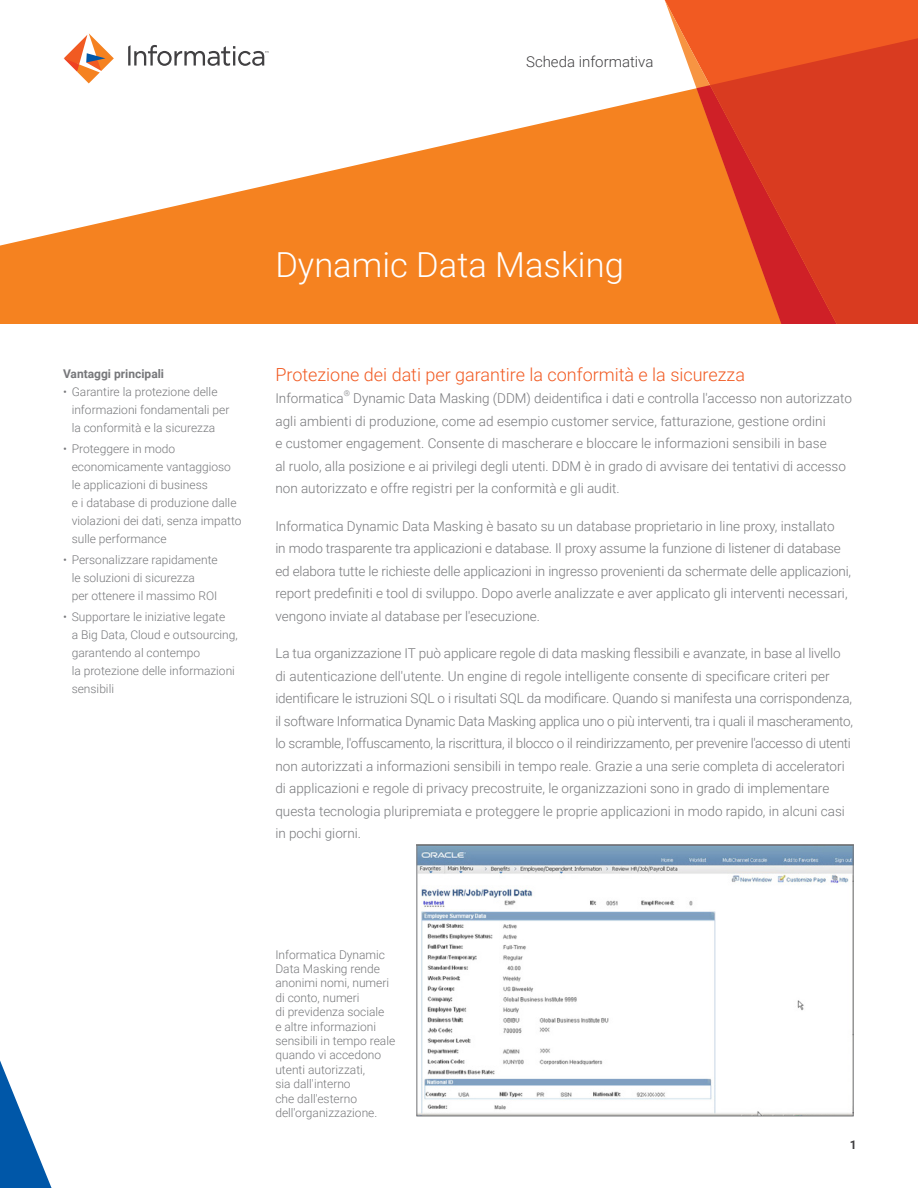
<style>
.page{position:relative;width:918px;height:1188px;background:#fff}
.page>*{position:absolute;margin:0;border:0;box-sizing:border-box;transform-origin:0 0}
.t1{font:300 34.5px "Roboto";color:#fff}
.t2{font:300 18px "Roboto";color:#f15a22}
.t3{font:300 15px "Roboto";color:#414042}
.t4{font:300 13.5px/22.5px "Roboto";color:#77787b}
.t5{font:300 12px/18px "Roboto";color:#77787b}
.t6{font:700 12px "Roboto";color:#77787b}
.t7{font:700 12px "Roboto";color:#414042}
.t8{font:300 7.8px "Roboto";color:#77787b}
</style>
<div class="page">
<svg style="left:0;top:51px;width:658px;height:273px;fill:#f58220"></svg>
<svg style="left:658px;top:0;width:260px;height:324px;background:#f47c3e"></svg>
<div style="left:837px;top:35px;width:81px;height:289px;background:#d93b20"></div>
<svg style="left:665px;top:0;width:172px;height:324px;background:#f17131"></svg>
<svg style="left:696px;top:85px;width:141px;height:239px;background:#de4921"></svg>
<svg style="left:0;top:1060px;width:52px;height:128px"></svg>
<svg style="left:64px;top:33px;width:50px;height:50px"></svg>
<svg style="left:128px;top:45px;width:140px;height:21px"></svg>
<img style="left:419px;top:847px;width:433px;height:267px">
<div style="left:417px;top:845px;width:437px;height:271px;border:1px solid #77787b"></div>
<p class="t3" style="left:526px;top:51px;width:129px">Scheda informativa</p>
<p class="t6" style="left:63px;top:366px;width:103px">Vantaggi principali</p>
<p class="t5" style="left:72px;top:383px;width:159px;text-indent:-9px">• Garantire la protezione delle informazioni fondamentali per la conformità e la sicurezza</p>
<p class="t5" style="left:72px;top:440px;width:171px;text-indent:-9px">• Proteggere in modo economicamente vantaggioso le applicazioni di business<br>e i database di produzione dalle violazioni dei dati, senza impatto sulle performance</p>
<p class="t5" style="left:72px;top:550px;width:148px;text-indent:-9px">• Personalizzare rapidamente le soluzioni di sicurezza<br>per ottenere il massimo ROI</p>
<p class="t5" style="left:72px;top:607px;width:168px;text-indent:-9px">• Supportare le iniziative legate<br>a Big Data, Cloud e outsourcing, garantendo al contempo<br>la protezione delle informazioni sensibili</p>
<h1 class="t1" style="left:275px;top:241px;width:350px">Dynamic Data Masking</h1>
<h2 class="t2" style="left:275px;top:362px;width:471px">Protezione dei dati per garantire la conformità e la sicurezza</h2>
<p class="t4" style="left:275px;top:387px;width:70px">Informatica</p>
<p class="t8" style="left:344px;top:388px;width:8px">®</p>
<p class="t4" style="left:275px;top:387px;width:578px;text-indent:78px">Dynamic Data Masking (DDM) deidentifica i dati e controlla l'accesso non autorizzato agli ambienti di produzione, come ad esempio customer service, fatturazione, gestione ordini<br>e customer engagement. Consente di mascherare e bloccare le informazioni sensibili in base<br>al ruolo, alla posizione e ai privilegi degli utenti. DDM è in grado di avvisare dei tentativi di accesso non autorizzato e offre registri per la conformità e gli audit.</p>
<p class="t4" style="left:275px;top:514px;width:577px">Informatica Dynamic Data Masking è basato su un database proprietario in line proxy, installato<br>in modo trasparente tra applicazioni e database. Il proxy assume la funzione di listener di database ed elabora tutte le richieste delle applicazioni in ingresso provenienti da schermate delle applicazioni, report predefiniti e tool di sviluppo. Dopo averle analizzate e aver applicato gli interventi necessari, vengono inviate al database per l'esecuzione.</p>
<p class="t4" style="left:275px;top:642px;width:579px">La tua organizzazione IT può applicare regole di data masking flessibili e avanzate, in base al livello di autenticazione dell'utente. Un engine di regole intelligente consente di specificare criteri per identificare le istruzioni SQL o i risultati SQL da modificare. Quando si manifesta una corrispondenza, il software Informatica Dynamic Data Masking applica uno o più interventi, tra i quali il mascheramento, lo scramble, l'offuscamento, la riscrittura, il blocco o il reindirizzamento, per prevenire l'accesso di utenti non autorizzati a informazioni sensibili in tempo reale. Grazie a una serie completa di acceleratori di applicazioni e regole di privacy precostruite, le organizzazioni sono in grado di implementare questa tecnologia pluripremiata e proteggere le proprie applicazioni in modo rapido, in alcuni casi in pochi giorni.</p>
<p class="t5" style="left:275px;top:947px;width:121px;line-height:14.4px">Informatica Dynamic<br>Data Masking rende anonimi nomi, numeri di conto, numeri<br>di previdenza sociale<br>e altre informazioni sensibili in tempo reale quando vi accedono utenti autorizzati,<br>sia dall'interno<br>che dall'esterno dell'organizzazione.</p>
<p class="t7" style="left:850px;top:1136px;width:8px">1</p>
</div>
